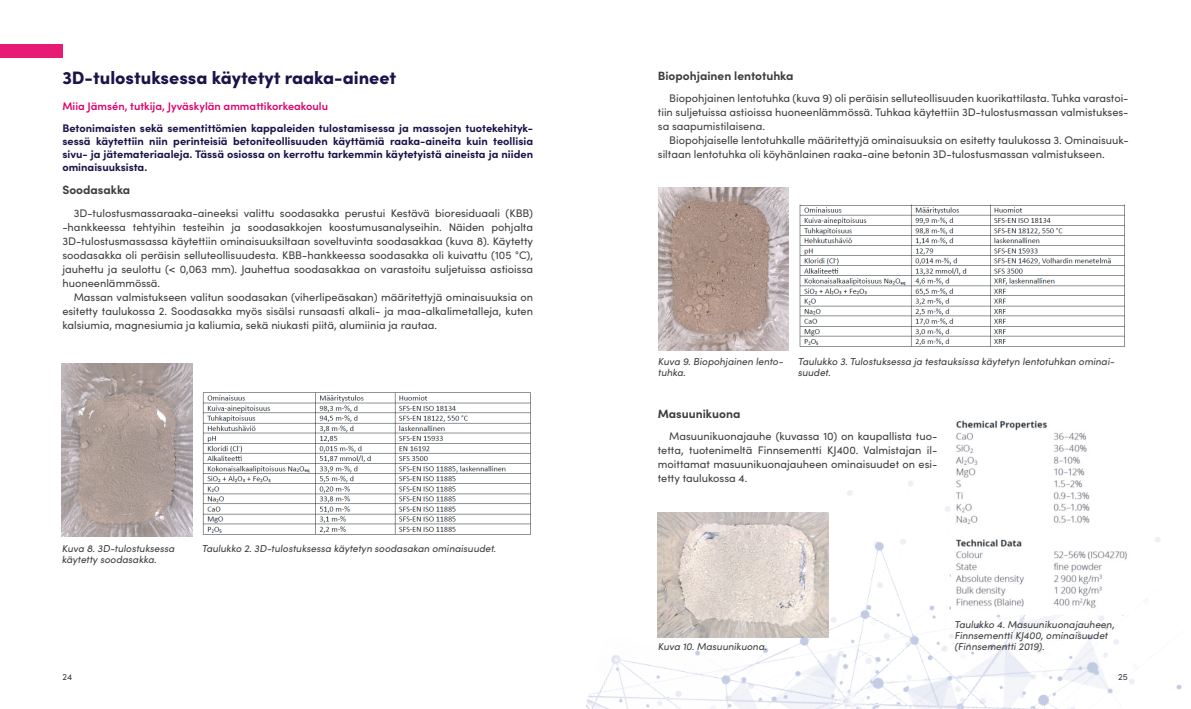
<style>
.page{position:relative;width:1191px;height:709px;background:#fff}
.page>*{position:absolute;margin:0;border:0;box-sizing:border-box;transform-origin:0 0}
.t1{font:900 18px "Sofia Pro";color:#1d1249}
.t2{font:700 12px "Sofia Pro";color:#3d3d3d}
.t3{font:11px/14px "Sofia Pro";color:#3d3d3d;text-align:justify}
.t4{font:700 11px/13px "Sofia Pro";color:#1d1249;text-align:justify}
.t5{font:600 11px "Sofia Pro";color:#de0068}
.t6{font:10px/11px "Sofia Pro";color:#3d3d3d}
.t7{font:9px "Sofia Pro";color:#3d3d3d}
</style>
<div class="page">
<img style="left:586px;top:481px;width:596px;height:228px">
<img style="left:0;top:44px;width:62px;height:14px">
<img style="left:62px;top:363px;width:130px;height:174px">
<img style="left:202px;top:392px;width:329px;height:143px">
<img style="left:658px;top:187px;width:130px;height:163px">
<img style="left:799px;top:204px;width:326px;height:143px">
<img style="left:951px;top:420px;width:183px;height:194px">
<img style="left:658px;top:512px;width:171px;height:125px">
<h1 class="t1" style="left:62px;top:63px;width:335px">3D-tulostuksessa käytetyt raaka-aineet</h1>
<p class="t5" style="left:62px;top:98px;width:267px">Miia Jämsén, tutkija, Jyväskylän ammattikorkeakoulu</p>
<p class="t4" style="left:62px;top:121px;width:472px">Betonimaisten sekä sementittömien kappaleiden tulostamisessa ja massojen tuotekehityk&shy;sessä käytettiin niin perinteisiä betoniteollisuuden käyttämiä raaka-aineita kuin teollisia sivu- ja jätemateriaaleja. Tässä osiossa on kerrottu tarkemmin käytetyistä aineista ja niiden ominaisuuksista.</p>
<p class="t2" style="left:62px;top:181px;width:69px">Soodasakka</p>
<p class="t3" style="left:62px;top:205px;width:472px;text-indent:11px">3D-tulostusmassaraaka-aineeksi valittu soodasakka perustui Kestävä bioresiduaali (KBB) -hankkeessa tehtyihin testeihin ja soodasakkojen koostumusanalyseihin. Näiden pohjalta 3D-tulostusmassassa käytettiin ominaisuuksiltaan soveltuvinta soodasakkaa (kuva 8). Käytetty soodasakka oli peräisin selluteollisuudesta. KBB-hankkeessa soodasakka oli kuivattu (105 °C), jauhettu ja seulottu (&lt; 0,063 mm). Jauhettua soodasakkaa on varastoitu suljetuissa astioissa huoneenlämmössä.</p>
<p class="t3" style="left:62px;top:289px;width:472px;text-indent:11px">Massan valmistukseen valitun soodasakan (viherlipeäsakan) määritettyjä ominaisuuksia on esitetty taulukossa 2. Soodasakka myös sisälsi runsaasti alkali- ja maa-alkalimetalleja, kuten kalsiumia, magnesiumia ja kaliumia, sekä niukasti piitä, alumiinia ja rautaa.</p>
<p class="t6" style="left:62px;top:542px;width:116px">Kuva 8. 3D-tulostuksessa käytetty soodasakka.</p>
<p class="t6" style="left:202px;top:542px;width:298px">Taulukko 2. 3D-tulostuksessa käytetyn soodasakan ominaisuudet.</p>
<p class="t2" style="left:658px;top:66px;width:137px">Biopohjainen lentotuhka</p>
<p class="t3" style="left:658px;top:91px;width:472px;text-indent:11px">Biopohjainen lentotuhka (kuva 9) oli peräisin selluteollisuuden kuorikattilasta. Tuhka varastoi&shy;tiin suljetuissa astioissa huoneenlämmössä. Tuhkaa käytettiin 3D-tulostusmassan valmistukses&shy;sa saapumistilaisena.</p>
<p class="t3" style="left:658px;top:133px;width:472px;text-indent:11px">Biopohjaiselle lentotuhkalle määritettyjä ominaisuuksia on esitetty taulukossa 3. Ominaisuuk&shy;siltaan lentotuhka oli köyhänlainen raaka-aine betonin 3D-tulostusmassan valmistukseen.</p>
<p class="t6" style="left:658px;top:355px;width:129px">Kuva 9. Biopohjainen lento&shy;tuhka.</p>
<p class="t6" style="left:797px;top:355px;width:320px">Taulukko 3.Tulostuksessa ja testauksissa käytetyn lentotuhkan ominai&shy;suudet.</p>
<p class="t2" style="left:658px;top:404px;width:84px">Masuunikuona</p>
<p class="t3" style="left:658px;top:429px;width:281px;text-indent:11px">Masuunikuonajauhe (kuvassa 10) on kaupallista tuo&shy;tetta, tuotenimeltä Finnsementti KJ400. Valmistajan il&shy;moittamat masuunikuonajauheen ominaisuudet on esi&shy;tetty taulukossa 4.</p>
<p class="t6" style="left:658px;top:640px;width:112px">Kuva 10. Masuunikuona.</p>
<p class="t6" style="left:954px;top:618px;width:163px">Taulukko 4. Masuunikuonajauheen,<br>Finnsementti KJ400, ominaisuudet (Finnsementti 2019).</p>
<p class="t7" style="left:62px;top:670px;width:11px">24</p>
<p class="t7" style="left:1118px;top:670px;width:11px">25</p>
</div>
